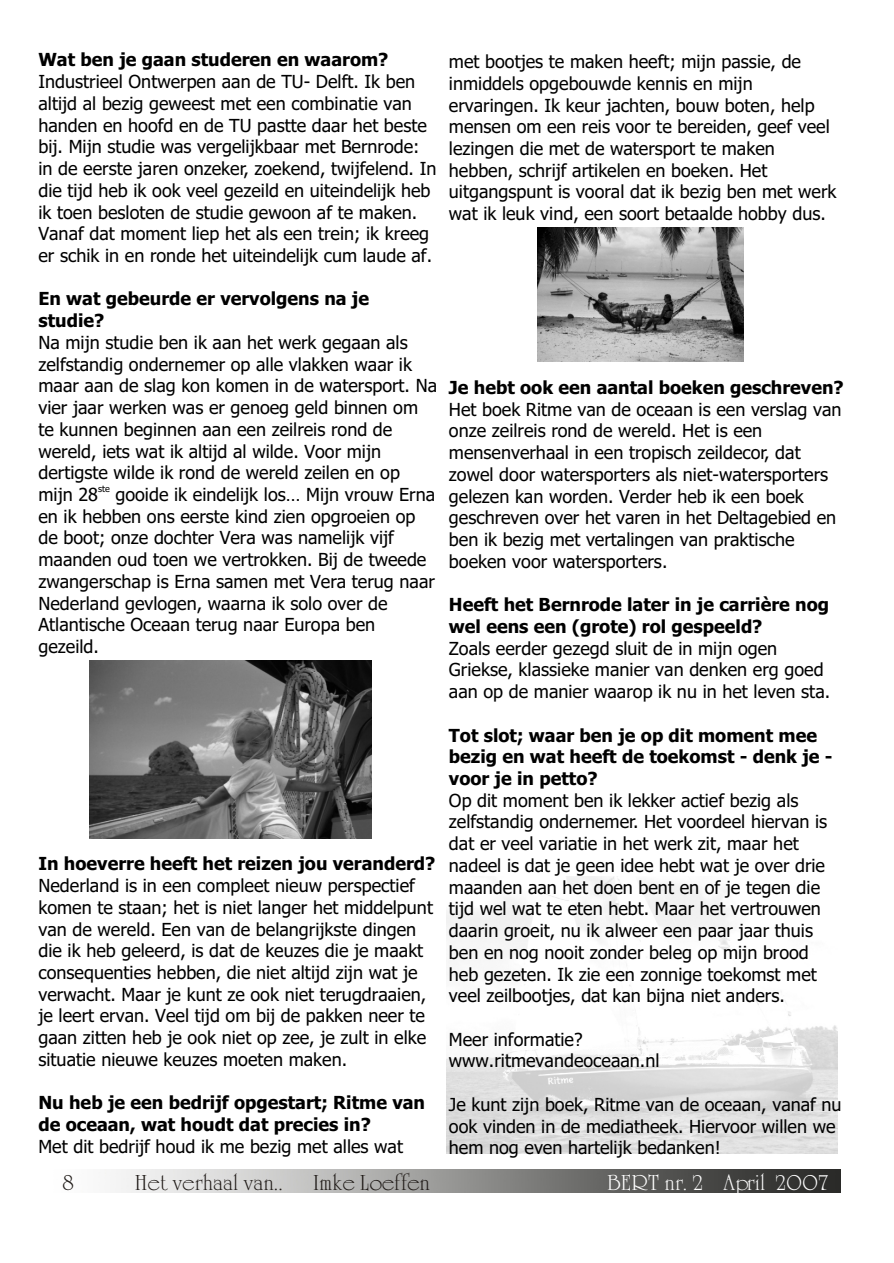
<style>
.page{position:relative;width:894px;height:1263px;background:#fff}
.page>*{position:absolute;margin:0;border:0;box-sizing:border-box;transform-origin:0 0}
.t1{font:22.5px "University Roman LET";color:#1f1a17;scale:1.06 1}
.t2{font:22.5px "University Roman LET";color:#fff;scale:1.06 1}
.t3{font:18px/21.8px "Tahoma";color:#000}
.t4{font:700 18px/21.8px "Tahoma";color:#000}
.t5{font:9px "Tahoma";color:#000}
</style>
<div class="page">
<img style="left:446px;top:877px;width:392px;height:277px">
<img style="left:89px;top:661px;width:283px;height:178px">
<img style="left:537px;top:228px;width:206px;height:133px">
<img style="left:105px;top:1170px;width:736px;height:22px">
<p class="t4" style="left:38px;top:51px;width:352px">Wat ben je gaan studeren en waarom?</p>
<p class="t3" style="left:38px;top:72px;width:400px">Industrieel Ontwerpen aan de TU- Delft. Ik ben altijd al bezig geweest met een combinatie van handen en hoofd en de TU pastte daar het beste bij. Mijn studie was vergelijkbaar met Bernrode: in de eerste jaren onzeker, zoekend, twijfelend. In die tijd heb ik ook veel gezeild en uiteindelijk heb ik toen besloten de studie gewoon af te maken.<br>Vanaf dat moment liep het als een trein; ik kreeg er schik in en ronde het uiteindelijk cum laude af.</p>
<p class="t4" style="left:38px;top:290px;width:332px">En wat gebeurde er vervolgens na je studie?</p>
<p class="t3" style="left:38px;top:333px;width:400px">Na mijn studie ben ik aan het werk gegaan als zelfstandig ondernemer op alle vlakken waar ik maar aan de slag kon komen in de watersport. Na vier jaar werken was er genoeg geld binnen om te kunnen beginnen aan een zeilreis rond de wereld, iets wat ik altijd al wilde. Voor mijn dertigste wilde ik rond de wereld zeilen en op</p>
<p class="t5" style="left:98px;top:485px;width:13px">ste</p>
<p class="t3" style="left:38px;top:485px;width:398px">mijn 28 gooide ik eindelijk los… Mijn vrouw Erna en ik hebben ons eerste kind zien opgroeien op de boot; onze dochter Vera was namelijk vijf maanden oud toen we vertrokken. Bij de tweede zwangerschap is Erna samen met Vera terug naar Nederland gevlogen, waarna ik solo over de Atlantische Oceaan terug naar Europa ben gezeild.</p>
<p class="t4" style="left:38px;top:854px;width:398px">In hoeverre heeft het reizen jou veranderd?</p>
<p class="t3" style="left:38px;top:876px;width:396px">Nederland is in een compleet nieuw perspectief komen te staan; het is niet langer het middelpunt van de wereld. Een van de belangrijkste dingen die ik heb geleerd, is dat de keuzes die je maakt consequenties hebben, die niet altijd zijn wat je verwacht. Maar je kunt ze ook niet terugdraaien, je leert ervan. Veel tijd om bij de pakken neer te gaan zitten heb je ook niet op zee, je zult in elke situatie nieuwe keuzes moeten maken.</p>
<p class="t4" style="left:38px;top:1093px;width:388px">Nu heb je een bedrijf opgestart; Ritme van de oceaan, wat houdt dat precies in?</p>
<p class="t3" style="left:38px;top:1137px;width:366px">Met dit bedrijf houd ik me bezig met alles wat</p>
<p class="t3" style="left:449px;top:52px;width:389px">met bootjes te maken heeft; mijn passie, de inmiddels opgebouwde kennis en mijn ervaringen. Ik keur jachten, bouw boten, help mensen om een reis voor te bereiden, geef veel lezingen die met de watersport te maken hebben, schrijf artikelen en boeken. Het uitgangspunt is vooral dat ik bezig ben met werk wat ik leuk vind, een soort betaalde hobby dus.</p>
<p class="t4" style="left:449px;top:378px;width:396px">Je hebt ook een aantal boeken geschreven?</p>
<p class="t3" style="left:449px;top:400px;width:394px">Het boek Ritme van de oceaan is een verslag van onze zeilreis rond de wereld. Het is een mensenverhaal in een tropisch zeildecor, dat zowel door watersporters als niet-watersporters gelezen kan worden. Verder heb ik een boek geschreven over het varen in het Deltagebied en ben ik bezig met vertalingen van praktische boeken voor watersporters.</p>
<p class="t4" style="left:449px;top:595px;width:382px">Heeft het Bernrode later in je carrière nog wel eens een (grote) rol gespeeld?</p>
<p class="t3" style="left:449px;top:639px;width:383px">Zoals eerder gezegd sluit de in mijn ogen<br>Griekse, klassieke manier van denken erg goed aan op de manier waarop ik nu in het leven sta.</p>
<p class="t4" style="left:449px;top:726px;width:385px">Tot slot; waar ben je op dit moment mee bezig en wat heeft de toekomst - denk je - voor je in petto?</p>
<p class="t3" style="left:449px;top:791px;width:380px">Op dit moment ben ik lekker actief bezig als zelfstandig ondernemer. Het voordeel hiervan is dat er veel variatie in het werk zit, maar het nadeel is dat je geen idee hebt wat je over drie maanden aan het doen bent en of je tegen die tijd wel wat te eten hebt. Maar het vertrouwen daarin groeit, nu ik alweer een paar jaar thuis ben en nog nooit zonder beleg op mijn brood heb gezeten. Ik zie een zonnige toekomst met veel zeilbootjes, dat kan bijna niet anders.</p>
<p class="t3" style="left:449px;top:1030px;width:212px">Meer informatie? www.ritmevandeoceaan.nl</p>
<p class="t3" style="left:449px;top:1095px;width:394px">Je kunt zijn boek, Ritme van de oceaan, vanaf nu ook vinden in de mediatheek. Hiervoor willen we hem nog even hartelijk bedanken!</p>
<p class="t1" style="left:62px;top:1173px;width:13px">8</p>
<p class="t1" style="left:135px;top:1173px;width:141px">Het verhaal van..</p>
<p class="t1" style="left:313px;top:1173px;width:112px">Imke Loeffen</p>
<p class="t2" style="left:607px;top:1173px;width:210px">BERT nr. 2 April 2007</p>
</div>
